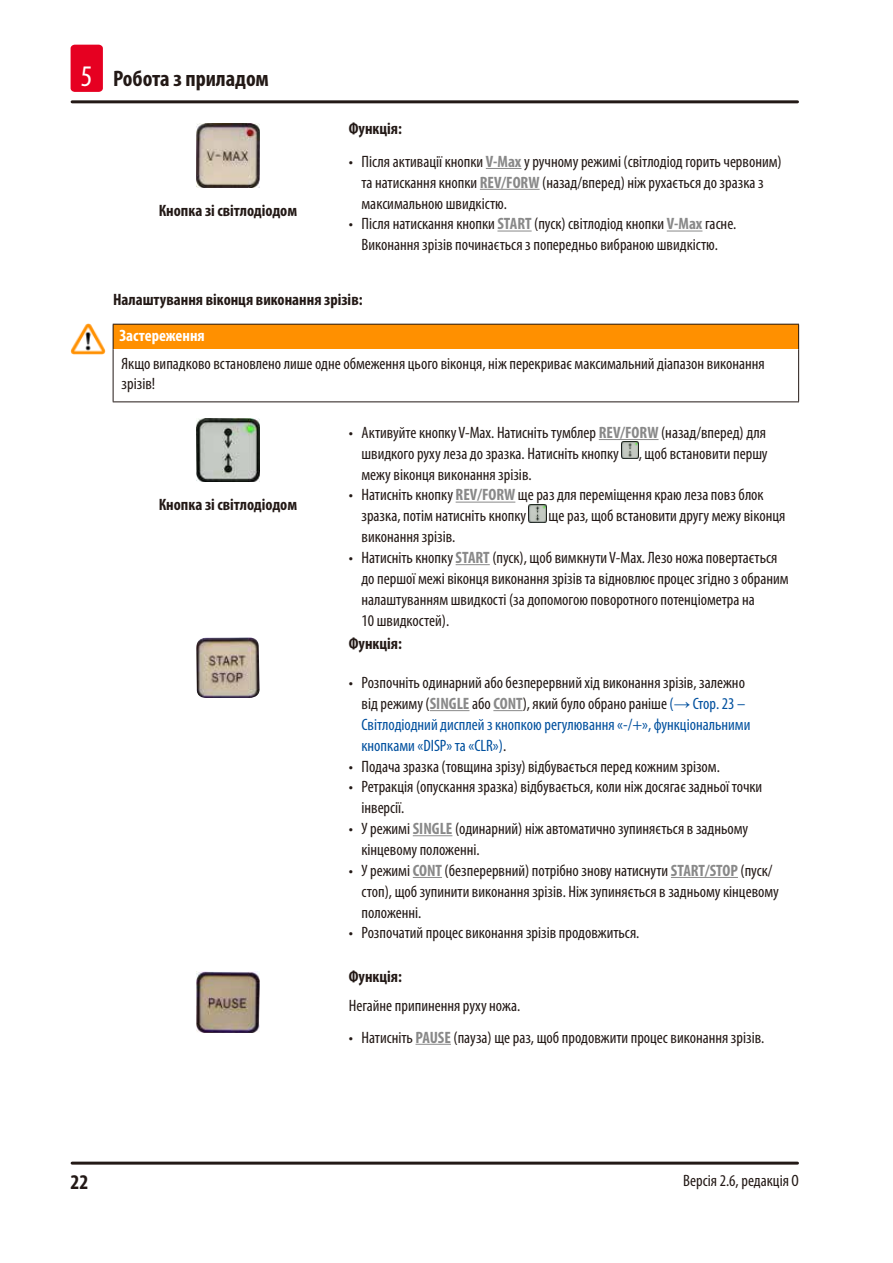
<style>
.page{position:relative;width:893px;height:1263px;background:#fff}
.page>*{position:absolute;margin:0;border:0;box-sizing:border-box;transform-origin:0 0}
.t1{font:700 condensed 22.5px "Myriad Pro";color:#231916}
.t2{font:700 condensed 21px "Myriad Pro";color:#231916}
.Source_of_danger{font:condensed 16.5px/20.9px "Myriad Pro";color:#231916}
.Table_heading_center{font:700 condensed 16.5px "Myriad Pro";color:#231916}
.Subheading{font:700 condensed 16.5px "Myriad Pro";color:#231916}
.Table_text{font:condensed 16.5px "Myriad Pro";color:#231916}
.Table_heading{font:700 condensed 16.5px "Myriad Pro";color:#231916}
.Signalword__no_use_a{font:700 condensed 16.5px "Myriad Pro";color:#fff}
.Table_text-2{font:700 condensed 16.5px "Myriad Pro";color:#231916}
.s1{font-weight:400;font-size:30px;color:#fff}
.s2{font-weight:700;color:#898989}
.s3{color:#00509e}
.s4{font-family:"Arial";font-stretch:normal;color:#00509e}
</style>
<div class="page">
<hr style="left:72px;top:1161px;width:725px;height:3px;background:#231916">
<hr style="left:72px;top:100px;width:725px;height:3px;background:#231916">
<div style="left:71px;top:45px;width:32px;height:47px;background:#e60021;border-radius:4px"></div>
<img style="left:196px;top:123px;width:64px;height:64px">
<hr style="left:486px;top:168px;width:35px;height:1px;background:#898989">
<hr style="left:480px;top:189px;width:60px;height:1px;background:#898989">
<hr style="left:497px;top:231px;width:35px;height:1px;background:#898989">
<hr style="left:667px;top:231px;width:35px;height:1px;background:#898989">
<div style="left:113px;top:324px;width:686px;height:26px;background:#ff9000"></div>
<hr style="left:113px;top:350px;width:1px;height:51px;background:#231916">
<hr style="left:798px;top:350px;width:1px;height:51px;background:#231916">
<hr style="left:113px;top:401px;width:686px;height:1px;background:#231916">
<hr style="left:113px;top:324px;width:686px;height:1px;background:#231916">
<svg style="left:113px;top:325px;width:1px;height:25px"></svg>
<svg style="left:798px;top:325px;width:1px;height:25px"></svg>
<img style="left:71px;top:323px;width:34px;height:32px">
<img style="left:196px;top:418px;width:64px;height:64px">
<hr style="left:599px;top:439px;width:59px;height:1px;background:#898989">
<hr style="left:456px;top:502px;width:59px;height:1px;background:#898989">
<hr style="left:456px;top:564px;width:34px;height:1px;background:#898989">
<img style="left:621px;top:442px;width:18px;height:17px">
<img style="left:529px;top:505px;width:17px;height:17px">
<img style="left:196px;top:637px;width:64px;height:61px">
<hr style="left:430px;top:710px;width:39px;height:1px;background:#898989">
<hr style="left:493px;top:710px;width:30px;height:1px;background:#898989">
<hr style="left:413px;top:835px;width:39px;height:1px;background:#898989">
<svg style="left:413px;top:877px;width:29px;height:1px"></svg>
<hr style="left:671px;top:877px;width:67px;height:1px;background:#898989">
<img style="left:196px;top:971px;width:64px;height:61px">
<hr style="left:416px;top:1044px;width:35px;height:1px;background:#898989">
<h1 class="t1" style="left:81px;top:65px;width:190px"><span class="s1">5</span> Робота з приладом</h1>
<p class="Table_heading_center" style="left:159px;top:200px;width:140px">Кнопка зі світлодіодом</p>
<p class="Table_text-2" style="left:349px;top:119px;width:55px">Функція:</p>
<p class="Source_of_danger" style="left:361px;top:151px;width:422px;text-indent:-13px">• Після активації кнопки <span class="s2">V-Max</span> у ручному режимі (світлодіод горить червоним) та натискання кнопки <span class="s2">REV/FORW</span> (назад/вперед) ніж рухається до зразка з максимальною швидкістю.</p>
<p class="Source_of_danger" style="left:349px;top:213px;width:389px;text-align:center">• Після натискання кнопки <span class="s2">START</span> (пуск) світлодіод кнопки <span class="s2">V-Max</span> гасне.<br>Виконання зрізів починається з попередньо вибраною швидкістю.</p>
<p class="Subheading" style="left:113px;top:289px;width:251px">Налаштування віконця виконання зрізів:</p>
<p class="Signalword__no_use_a" style="left:119px;top:325px;width:87px">Застереження</p>
<p class="Source_of_danger" style="left:122px;top:354px;width:645px;line-height:19.8px">Якщо випадково встановлено лише одне обмеження цього віконця, ніж перекриває максимальний діапазон виконання зрізів!</p>
<p class="Table_heading_center" style="left:159px;top:494px;width:140px">Кнопка зі світлодіодом</p>
<p class="Source_of_danger" style="left:361px;top:422px;width:408px;text-align:justify;text-indent:-13px">• Активуйте кнопку V-Max. Натисніть тумблер <span class="s2">REV/FORW</span> (назад/вперед) для швидкого руху леза до зразка. Натисніть кнопку , щоб встановити першу межу віконця виконання зрізів.</p>
<p class="Source_of_danger" style="left:361px;top:484px;width:404px;text-indent:-13px">• Натисніть кнопку <span class="s2">REV/FORW</span> ще раз для переміщення краю леза повз блок зразка, потім натисніть кнопку</p>
<p class="Source_of_danger" style="left:549px;top:505px;width:238px">ще раз, щоб встановити другу межу віконця</p>
<p class="Source_of_danger" style="left:361px;top:526px;width:95px">виконання зрізів.</p>
<p class="Source_of_danger" style="left:361px;top:547px;width:429px;text-indent:-13px">• Натисніть кнопку <span class="s2">START</span> (пуск), щоб вимкнути V-Max. Лезо ножа повертається до першої межі віконця виконання зрізів та відновлює процес згідно з обраним налаштуванням швидкості (за допомогою поворотного потенціометра на<br>10 швидкостей).</p>
<p class="Table_heading" style="left:349px;top:633px;width:55px">Функція:</p>
<p class="Source_of_danger" style="left:361px;top:672px;width:390px;text-indent:-13px">• Розпочніть одинарний або безперервний хід виконання зрізів, залежно від режиму (<span class="s2">SINGLE</span> або <span class="s2">CONT</span>), який було обрано раніше <span class="s3">(</span><span class="s4">→</span> <span class="s3">Стор. 23 – Світлодіодний дисплей з кнопкою регулювання «-/+», функціональними кнопками «DISP» та «CLR»)</span>.</p>
<p class="Source_of_danger" style="left:349px;top:755px;width:373px">• Подача зразка (товщина зрізу) відбувається перед кожним зрізом.</p>
<p class="Source_of_danger" style="left:361px;top:776px;width:402px;text-indent:-13px">• Ретракція (опускання зразка) відбувається, коли ніж досягає задньої точки інверсії.</p>
<p class="Source_of_danger" style="left:361px;top:818px;width:388px;text-indent:-13px">• У режимі <span class="s2">SINGLE</span> (одинарний) ніж автоматично зупиняється в задньому кінцевому положенні.</p>
<p class="Source_of_danger" style="left:361px;top:860px;width:419px;text-indent:-13px">• У режимі <span class="s2">CONT</span> (безперервний) потрібно знову натиснути <span class="s2">START/STOP</span> (пуск/ стоп), щоб зупинити виконання зрізів. Ніж зупиняється в задньому кінцевому положенні.</p>
<p class="Source_of_danger" style="left:349px;top:922px;width:292px">• Розпочатий процес виконання зрізів продовжиться.</p>
<p class="Table_heading" style="left:349px;top:966px;width:55px">Функція:</p>
<p class="Table_text" style="left:349px;top:995px;width:173px">Негайне припинення руху ножа.</p>
<p class="Source_of_danger" style="left:349px;top:1026px;width:417px">• Натисніть <span class="s2">PAUSE</span> (пауза) ще раз, щоб продовжити процес виконання зрізів.</p>
<p class="t2" style="left:71px;top:1169px;width:19px">22</p>
<p class="Source_of_danger" style="left:683px;top:1170px;width:117px">Версія 2.6, редакція O</p>
</div>
